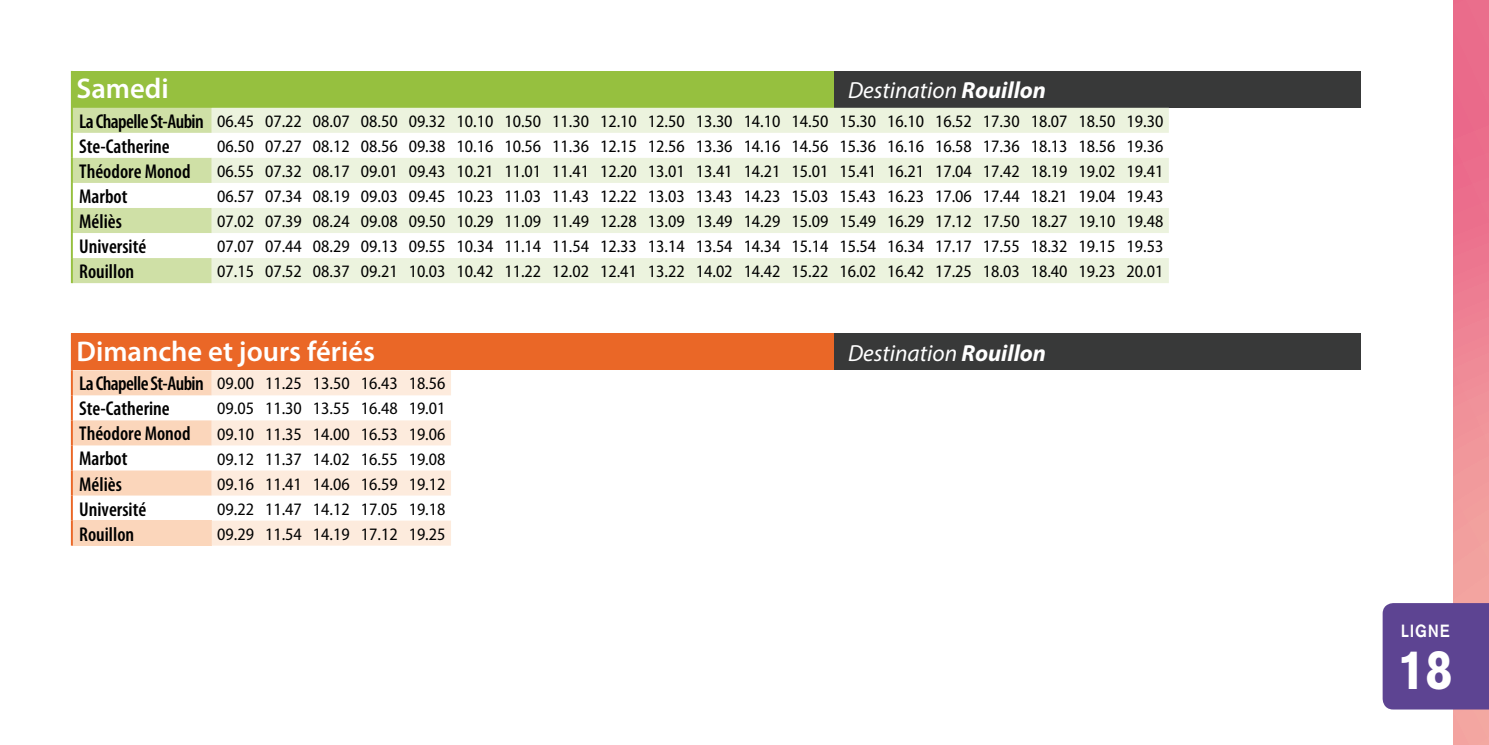
<style>
.page{position:relative;width:1489px;height:745px;background:#fff}
.page>*{position:absolute;margin:0;border:0;box-sizing:border-box;transform-origin:0 0}
.t1{font:700 55px "Akzidenz Grotesk BE";color:#fff;scale:.9 1}
.t2{font:600 28.5px "Myriad Pro";color:#fff}
.t3{font:italic 23.25px "Myriad Pro";color:#fff}
.t4{font:600 condensed 20px "Myriad Pro";color:#000}
.t5{font:semi-condensed 17.5px "Myriad Pro";color:#000}
.t6{font:500 17.5px "Akzidenz Grotesk BE";letter-spacing:.05em;color:#fff;scale:.9 1}
.s1{font-weight:700}
.s2{font-weight:600;font-stretch:condensed;font-size:20px}
</style>
<div class="page">
<svg style="left:1453px;top:0;width:35px;height:744px;background:#ed8393"></svg>
<div style="left:72px;top:71px;width:761px;height:37px;background:#96c03f"></div>
<div style="left:833px;top:71px;width:527px;height:37px;background:#383939"></div>
<svg style="left:73px;top:108px;width:139px;height:175px"></svg>
<svg style="left:212px;top:108px;width:956px;height:175px;fill:#ecf3de"></svg>
<hr style="left:71px;top:71px;width:2px;height:37px;background:#96c03f">
<hr style="left:71px;top:108px;width:2px;height:25px;background:#96c03f">
<hr style="left:71px;top:133px;width:2px;height:25px;background:#96c03f">
<hr style="left:71px;top:158px;width:2px;height:25px;background:#96c03f">
<hr style="left:71px;top:183px;width:2px;height:25px;background:#96c03f">
<hr style="left:71px;top:208px;width:2px;height:25px;background:#96c03f">
<hr style="left:71px;top:233px;width:2px;height:25px;background:#96c03f">
<hr style="left:71px;top:258px;width:2px;height:25px;background:#96c03f">
<div style="left:72px;top:333px;width:761px;height:37px;background:#ea6727"></div>
<div style="left:833px;top:333px;width:527px;height:37px;background:#383939"></div>
<svg style="left:73px;top:370px;width:378px;height:125px"></svg>
<div style="left:72px;top:520px;width:140px;height:25px;background:#fbd6bb"></div>
<div style="left:212px;top:520px;width:239px;height:25px;background:#fdebdd"></div>
<hr style="left:71px;top:333px;width:2px;height:37px;background:#ea6727">
<hr style="left:71px;top:370px;width:2px;height:25px;background:#ea6727">
<hr style="left:71px;top:395px;width:2px;height:25px;background:#ea6727">
<hr style="left:71px;top:420px;width:2px;height:25px;background:#ea6727">
<hr style="left:71px;top:445px;width:2px;height:25px;background:#ea6727">
<hr style="left:71px;top:470px;width:2px;height:25px;background:#ea6727">
<hr style="left:71px;top:495px;width:2px;height:25px;background:#ea6727">
<hr style="left:71px;top:520px;width:2px;height:25px;background:#ea6727">
<div style="left:1382px;top:602px;width:106px;height:107px;background:#5d4492"></div>
<h2 class="t2" style="left:76px;top:71px;width:94px">Samedi</h2>
<h3 class="t3" style="left:848px;top:76px;width:199px">Destination <span class="s1">Rouillon</span></h3>
<p class="t5" style="left:79px;top:111px;width:1085px"><span class="s2">La Chapelle St-Aubin</span> 06.45 07.22 08.07 08.50 09.32 10.10 10.50 11.30 12.10 12.50 13.30 14.10 14.50 15.30 16.10 16.52 17.30 18.07 18.50 19.30</p>
<p class="t4" style="left:79px;top:135px;width:92px">Ste-Catherine</p>
<p class="t5" style="left:217px;top:136px;width:947px">06.50 07.27 08.12 08.56 09.38 10.16 10.56 11.36 12.15 12.56 13.36 14.16 14.56 15.36 16.16 16.58 17.36 18.13 18.56 19.36</p>
<p class="t4" style="left:79px;top:160px;width:113px">Théodore Monod</p>
<p class="t5" style="left:217px;top:161px;width:947px">06.55 07.32 08.17 09.01 09.43 10.21 11.01 11.41 12.20 13.01 13.41 14.21 15.01 15.41 16.21 17.04 17.42 18.19 19.02 19.41</p>
<p class="t4" style="left:79px;top:185px;width:50px">Marbot</p>
<p class="t5" style="left:217px;top:186px;width:947px">06.57 07.34 08.19 09.03 09.45 10.23 11.03 11.43 12.22 13.03 13.43 14.23 15.03 15.43 16.23 17.06 17.44 18.21 19.04 19.43</p>
<p class="t4" style="left:79px;top:210px;width:44px">Méliès</p>
<p class="t5" style="left:217px;top:211px;width:947px">07.02 07.39 08.24 09.08 09.50 10.29 11.09 11.49 12.28 13.09 13.49 14.29 15.09 15.49 16.29 17.12 17.50 18.27 19.10 19.48</p>
<p class="t4" style="left:79px;top:235px;width:69px">Université</p>
<p class="t5" style="left:217px;top:236px;width:947px">07.07 07.44 08.29 09.13 09.55 10.34 11.14 11.54 12.33 13.14 13.54 14.34 15.14 15.54 16.34 17.17 17.55 18.32 19.15 19.53</p>
<p class="t4" style="left:79px;top:260px;width:56px">Rouillon</p>
<p class="t5" style="left:217px;top:262px;width:947px">07.15 07.52 08.37 09.21 10.03 10.42 11.22 12.02 12.41 13.22 14.02 14.42 15.22 16.02 16.42 17.25 18.03 18.40 19.23 20.01</p>
<h2 class="t2" style="left:76px;top:333px;width:300px">Dimanche et jours fériés</h2>
<h3 class="t3" style="left:848px;top:338px;width:199px">Destination <span class="s1">Rouillon</span></h3>
<p class="t5" style="left:79px;top:374px;width:368px"><span class="s2">La Chapelle St-Aubin</span> 09.00 11.25 13.50 16.43 18.56</p>
<p class="t4" style="left:79px;top:397px;width:92px">Ste-Catherine</p>
<p class="t5" style="left:217px;top:399px;width:230px">09.05 11.30 13.55 16.48 19.01</p>
<p class="t4" style="left:79px;top:422px;width:113px">Théodore Monod</p>
<p class="t5" style="left:217px;top:424px;width:230px">09.10 11.35 14.00 16.53 19.06</p>
<p class="t4" style="left:79px;top:447px;width:50px">Marbot</p>
<p class="t5" style="left:217px;top:449px;width:230px">09.12 11.37 14.02 16.55 19.08</p>
<p class="t4" style="left:79px;top:472px;width:44px">Méliès</p>
<p class="t5" style="left:217px;top:474px;width:230px">09.16 11.41 14.06 16.59 19.12</p>
<p class="t4" style="left:79px;top:497px;width:69px">Université</p>
<p class="t5" style="left:217px;top:499px;width:230px">09.22 11.47 14.12 17.05 19.18</p>
<p class="t4" style="left:79px;top:522px;width:56px">Rouillon</p>
<p class="t5" style="left:217px;top:524px;width:230px">09.29 11.54 14.19 17.12 19.25</p>
<p class="t6" style="left:1400px;top:619px;width:56px">LIGNE</p>
<h1 class="t1" style="left:1397px;top:637px;width:63px">18</h1>
</div>
